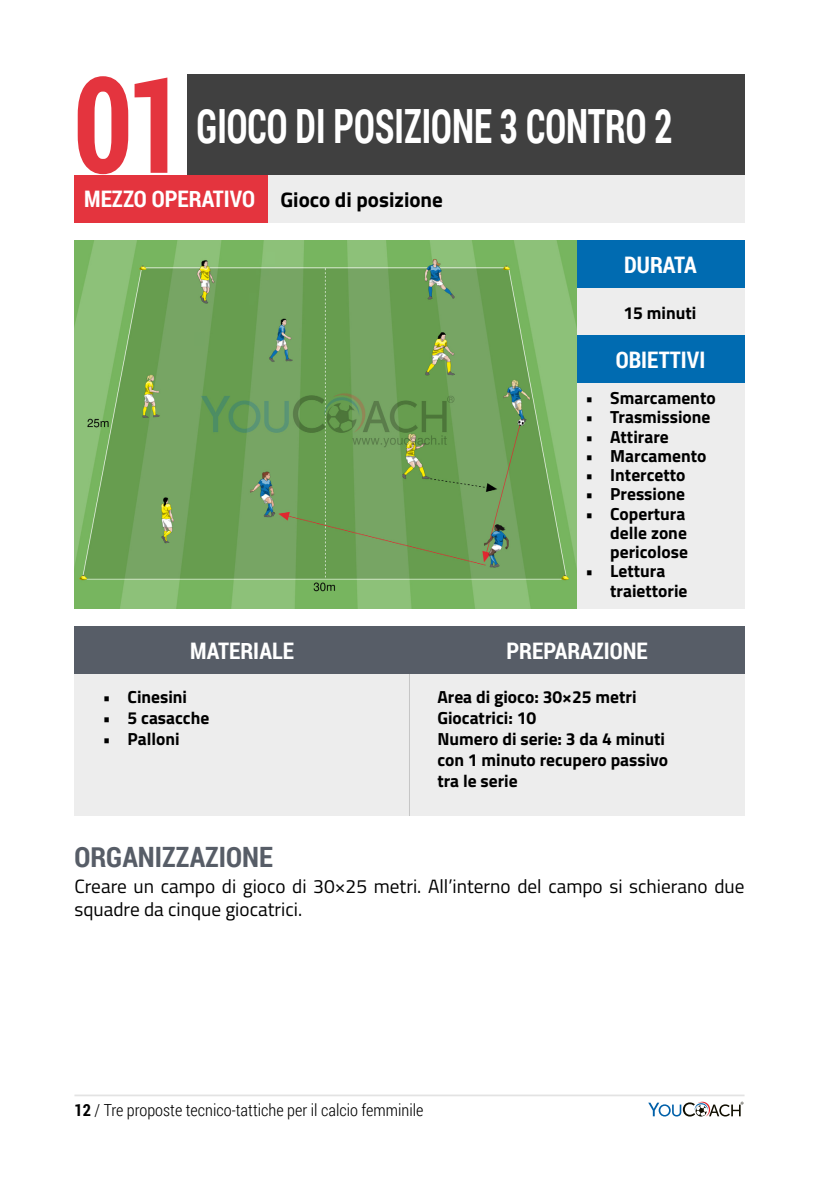
<style>
.page{position:relative;width:819px;height:1191px;background:#fff}
.page>*{position:absolute;margin:0;border:0;box-sizing:border-box;transform-origin:0 0}
.t1{font:700 133.88px "Roboto Condensed";color:#e4343e;scale:.91 1}
.t2{font:700 47.25px "Roboto Condensed";color:#fff;scale:.77 1}
.t3{font:700 28px "Roboto Condensed";color:#575d67}
.t4{font:700 22.75px "Roboto Condensed";color:#fff}
.t5{font:700 21px "Titillium Web";color:#000}
.t6{font:19.25px/23.1px "Titillium Web";color:#000}
.t7{font:700 17.5px/21px "Titillium Web";color:#000}
.t8{font:300 16.62px "Roboto Condensed";color:#000}
.s1{font-weight:700}
</style>
<div class="page">
<hr style="left:74px;top:1094px;width:670px;height:2px;background:#e3e3e3">
<svg style="left:648px;top:1101px;width:95px;height:15px"></svg>
<div style="left:568px;top:352px;width:176px;height:256px;background:#ededed"></div>
<div style="left:568px;top:284px;width:176px;height:54px;background:#ededed"></div>
<div style="left:568px;top:335px;width:176px;height:48px;background:#006bb1"></div>
<div style="left:576px;top:240px;width:168px;height:48px;background:#006bb1"></div>
<div style="left:187px;top:74px;width:557px;height:101px;background:#404040"></div>
<div style="left:264px;top:175px;width:480px;height:48px;background:#ededed"></div>
<div style="left:74px;top:175px;width:194px;height:48px;background:#e4343e"></div>
<div style="left:74px;top:668px;width:670px;height:148px;background:#ededed"></div>
<hr style="left:409px;top:666px;width:1px;height:150px;background:#c6c6c6">
<div style="left:74px;top:626px;width:670px;height:48px;background:#575d67"></div>
<img style="left:74px;top:240px;width:502px;height:368px">
<h1 class="t1" style="left:73px;top:31px;width:127px">01</h1>
<h2 class="t2" style="left:196px;top:92px;width:620px">GIOCO DI POSIZIONE 3 CONTRO 2</h2>
<h3 class="t4" style="left:84px;top:183px;width:172px">MEZZO OPERATIVO</h3>
<p class="t5" style="left:280px;top:183px;width:164px">Gioco di posizione</p>
<h3 class="t4" style="left:624px;top:248px;width:74px">DURATA</h3>
<p class="t7" style="left:623px;top:302px;width:74px">15 minuti</p>
<h3 class="t4" style="left:615px;top:343px;width:91px">OBIETTIVI</h3>
<p class="t7" style="left:585px;top:386px;width:132px">• Smarcamento</p>
<p class="t7" style="left:585px;top:406px;width:126px">• Trasmissione</p>
<p class="t7" style="left:585px;top:425px;width:85px">• Attirare</p>
<p class="t7" style="left:585px;top:444px;width:122px">• Marcamento</p>
<p class="t7" style="left:585px;top:463px;width:101px">• Intercetto</p>
<p class="t7" style="left:585px;top:483px;width:101px">• Pressione</p>
<p class="t7" style="left:610px;top:503px;width:79px;line-height:19.2px;text-indent:-25px">• Copertura delle zone pericolose</p>
<p class="t7" style="left:610px;top:561px;width:79px;line-height:19.2px;text-indent:-25px">• Lettura traiettorie</p>
<h3 class="t4" style="left:190px;top:634px;width:105px">MATERIALE</h3>
<h3 class="t4" style="left:506px;top:634px;width:143px">PREPARAZIONE</h3>
<p class="t7" style="left:103px;top:685px;width:86px">• Cinesini</p>
<p class="t7" style="left:103px;top:706px;width:108px">• 5 casacche</p>
<p class="t7" style="left:103px;top:727px;width:78px">• Palloni</p>
<p class="t7" style="left:437px;top:685px;width:232px">Area di gioco: 30×25 metri<br>Giocatrici: 10<br>Numero di serie: 3 da 4 minuti con 1 minuto recupero passivo tra le serie</p>
<h3 class="t3" style="left:74px;top:837px;width:200px">ORGANIZZAZIONE</h3>
<p class="t6" style="left:74px;top:873px;width:671px">Creare un campo di gioco di 30×25 metri. All’interno del campo si schierano due squadre da cinque giocatrici.</p>
<p class="t8" style="left:74px;top:1098px;width:350px"><span class="s1">12</span> / Tre proposte tecnico-tattiche per il calcio femminile</p>
</div>
